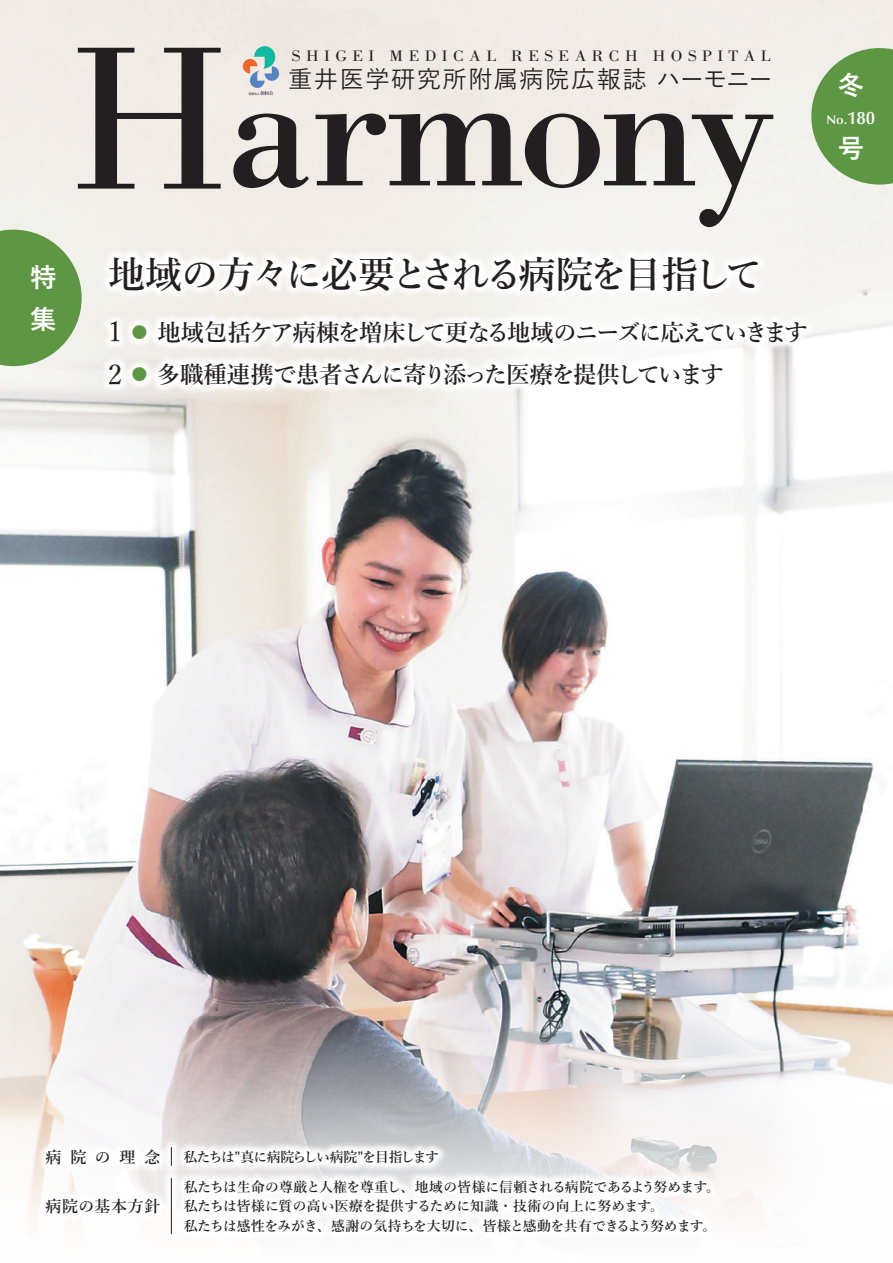
<style>
.page{position:relative;width:893px;height:1263px;background:#fff}
.page>*{position:absolute;margin:0;border:0;box-sizing:border-box;transform-origin:0 0}
.t1{font:178.65px "Bodoni";letter-spacing:-.04em;color:#231f20}
.t2{font:600 37.2px "Yu Min";letter-spacing:-.08em;color:#231f20}
.t3{font:700 26.4px/41.1px "Yu Go";color:#fff}
.t4{font:24.3px "Yu Go Medium 90 pv RKSJ H";letter-spacing:.06em;color:#231f20}
.t5{font:600 23.4px/42.5px "Yu Min";letter-spacing:-.075em;color:#231f20}
.t6{font:600 15.9px "Yu Min";letter-spacing:.04em;color:#231f20}
.t7{font:15.75px "Bodoni";letter-spacing:.31em;color:#231f20;scale:1.11 1}
.t8{font:600 13.8px/19.5px "Yu Min";letter-spacing:-.02em;color:#231f20}
.t9{font:600 13.8px "Yu Min";letter-spacing:-.09em;color:#231f20}
.t10{font:600 12.75px "Optima";color:#fff}
.s1{font-size:210.75px}
.s2{font-weight:500;font-size:27.6px}
.s3{color:#5e9743}
.s4{font-size:18px}
</style>
<div class="page">
<img style="left:0;top:0;width:893px;height:995px">
<svg style="left:0;top:995px;width:893px;height:227px"></svg>
<svg style="left:0;top:230px;width:82px;height:136px;background:#77a660"></svg>
<svg style="left:811px;top:48px;width:82px;height:137px;background:#7aa863"></svg>
<svg style="left:100px;top:246px;width:668px;height:54px"></svg>
<svg style="left:100px;top:311px;width:716px;height:84px"></svg>
<div style="left:36px;top:1168px;width:684px;height:76px;background:#fff"></div>
<hr style="left:171px;top:1178px;width:1px;height:56px;background:#231f20">
<svg style="left:36px;top:1137px;width:412px;height:38px"></svg>
<svg style="left:171px;top:1147px;width:1px;height:19px"></svg>
<svg style="left:243px;top:46px;width:36px;height:50px;background:#b5c7c5"></svg>
<h3 class="t3" style="left:30px;top:258px;width:27px">特集</h3>
<h1 class="t1" style="left:68px;top:17px;width:711px"><span class="s1">H</span>armony</h1>
<p class="t7" style="left:292px;top:47px;width:433px">SHIGEI MEDICAL RESEARCH HOSPITAL</p>
<h3 class="t4" style="left:288px;top:56px;width:486px">重井医学研究所附属病院広報誌 ハーモニー</h3>
<h2 class="t2" style="left:108px;top:253px;width:656px">地域の方々に必要とされる病院を目指して</h2>
<h3 class="t5" style="left:108px;top:311px;width:701px"><span class="s2">1</span> <span class="s3">⃝</span> 地域包括ケア病棟を増床して更なる地域のニーズに応えていきます<br><span class="s2">2</span> <span class="s3">⃝</span> 多職種連携で患者さんに寄り添った医療を提供しています</h3>
<h3 class="t3" style="left:838px;top:65px;width:27px">冬</h3>
<p class="t10" style="left:826px;top:112px;width:50px">No.<span class="s4">180</span></p>
<h3 class="t3" style="left:838px;top:128px;width:27px">号</h3>
<p class="t6" style="left:45px;top:1148px;width:116px">病院の理念</p>
<p class="t9" style="left:183px;top:1149px;width:257px">私たちは"真に病院らしい病院"を目指します</p>
<p class="t6" style="left:45px;top:1197px;width:116px">病院の基本方針</p>
<p class="t8" style="left:184px;top:1177px;width:538px">私たちは生命の尊厳と人権を尊重し、地域の皆様に信頼される病院であるよう努めます。私たちは皆様に質の高い医療を提供するために知識・技術の向上に努めます。<br>私たちは感性をみがき、感謝の気持ちを大切に、皆様と感動を共有できるよう努めます。</p>
</div>
